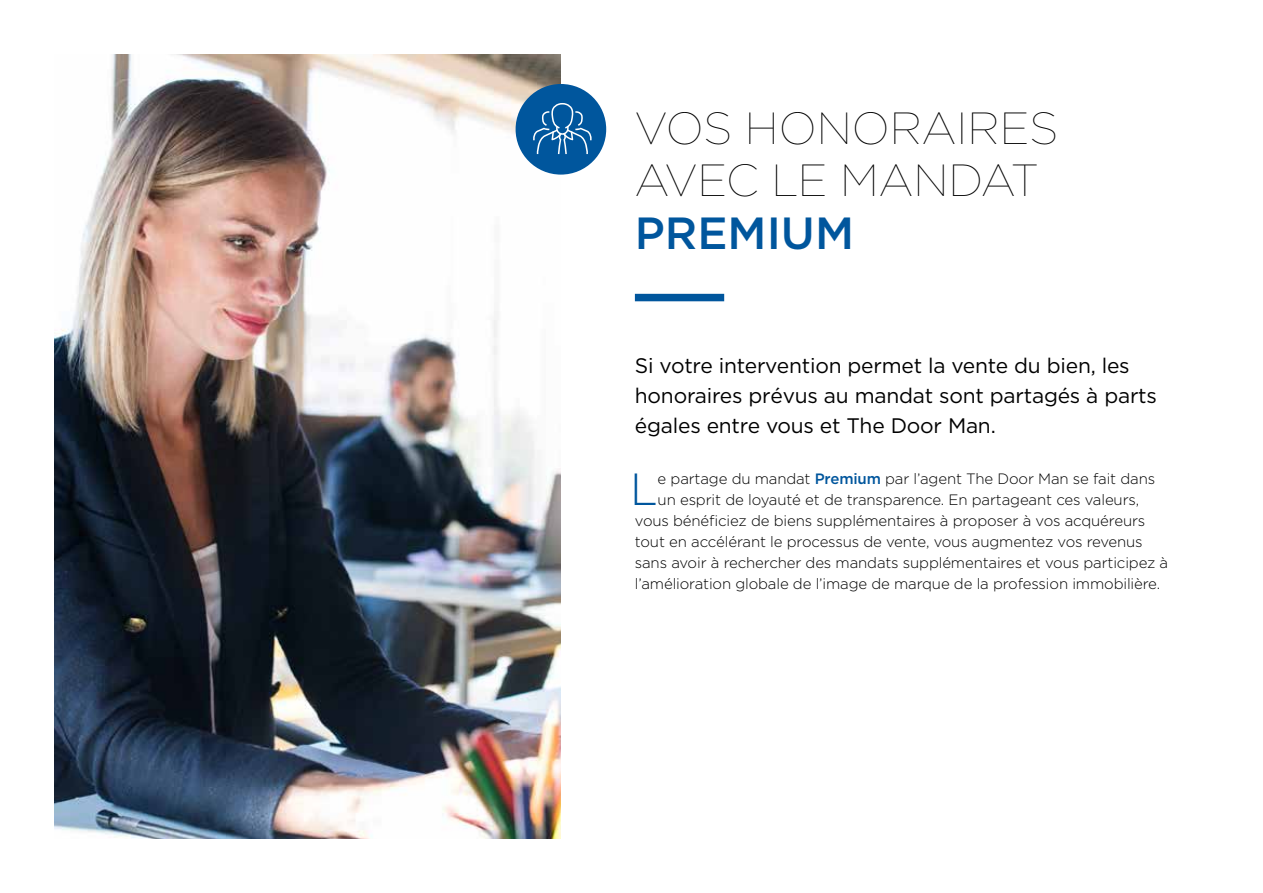
<style>
.page{position:relative;width:1263px;height:893px;background:#fff}
.page>*{position:absolute;margin:0;border:0;box-sizing:border-box;transform-origin:0 0}
.t1{font:100 45px/52.5px "Gotham HTF";color:#000}
.t2{font:500 45px "Gotham HTF";color:#00569d}
.t3{font:300 45px "Gotham HTF";color:#00569d}
.t4{font:21px/30px "Gotham HTF";letter-spacing:-.01em;color:#000}
.t5{font:300 15px "Gotham HTF";letter-spacing:-.01em;color:#000}
.s1{font-weight:500;color:#00569d}
</style>
<div class="page">
<img style="left:54px;top:54px;width:507px;height:785px">
<div style="left:635px;top:294px;width:89px;height:7px;background:#00569d"></div>
<div style="left:516px;top:84px;width:90px;height:91px;background:#00569d;border-radius:50%"></div>
<svg style="left:533px;top:103px;width:59px;height:51px"></svg>
<h1 class="t1" style="left:635px;top:101px;width:425px">VOS HONORAIRES<br>AVEC LE MANDAT</h1>
<h1 class="t2" style="left:635px;top:207px;width:221px">PREMIUM</h1>
<h2 class="t4" style="left:635px;top:350px;width:524px">Si votre intervention permet la vente du bien, les honoraires prévus au mandat sont partagés à parts égales entre vous et The Door Man.</h2>
<h1 class="t3" style="left:630px;top:464px;width:29px">L</h1>
<p class="t5" style="left:658px;top:470px;width:499px">e partage du mandat <span class="s1">Premium</span> par l’agent The Door Man se fait dans</p>
<p class="t5" style="left:658px;top:491px;width:483px">un esprit de loyauté et de transparence. En partageant ces valeurs,</p>
<p class="t5" style="left:635px;top:512px;width:512px">vous bénéficiez de biens supplémentaires à proposer à vos acquéreurs</p>
<p class="t5" style="left:635px;top:533px;width:509px">tout en accélérant le processus de vente, vous augmentez vos revenus</p>
<p class="t5" style="left:635px;top:554px;width:535px">sans avoir à rechercher des mandats supplémentaires et vous participez à</p>
<p class="t5" style="left:635px;top:575px;width:527px">l’amélioration globale de l’image de marque de la profession immobilière.</p>
</div>
